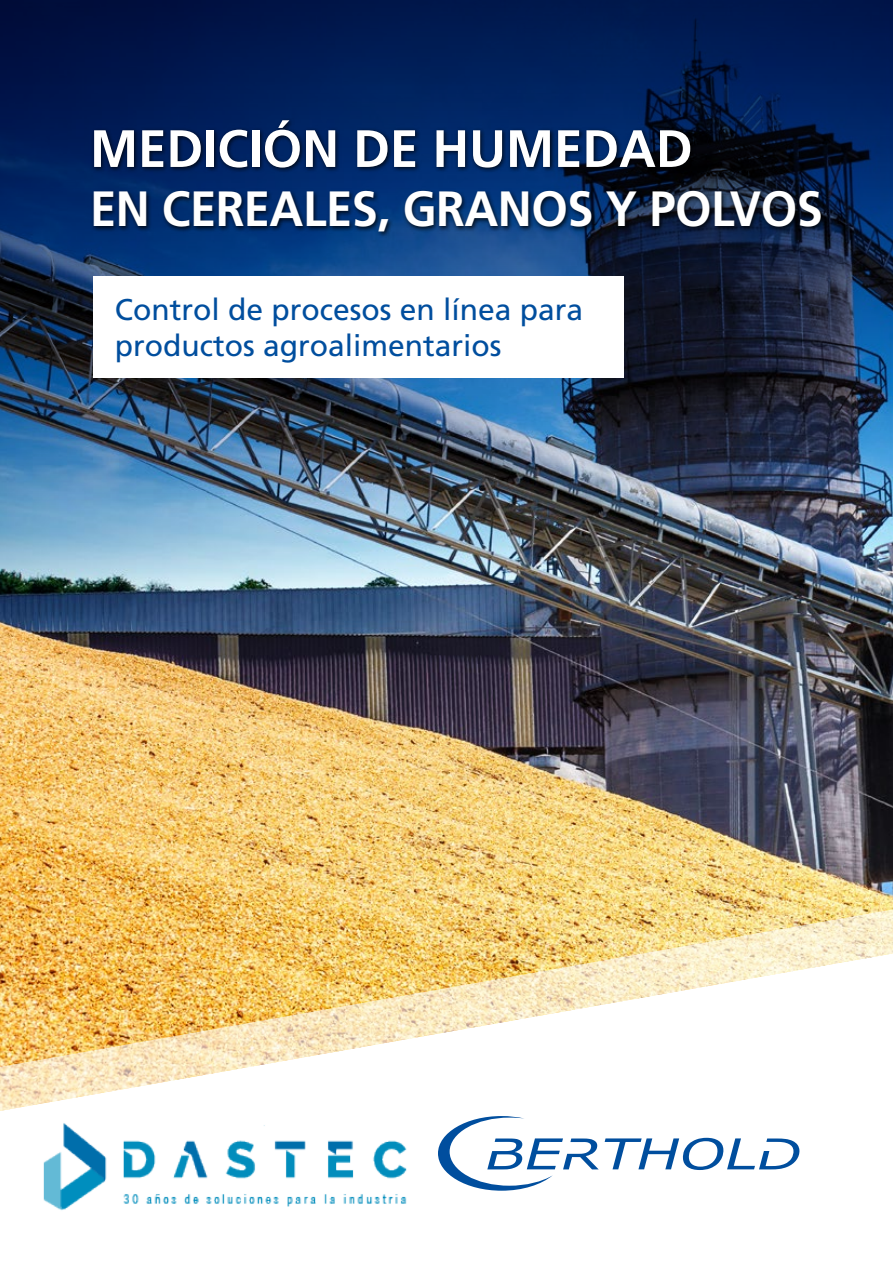
<style>
.page{position:relative;width:893px;height:1263px;background:#fff}
.page>*{position:absolute;margin:0;border:0;box-sizing:border-box;transform-origin:0 0}
.t1{font:700 52.5px "Frutiger LT Std";color:#fff}
.t2{font:700 49.5px "Frutiger LT Std";letter-spacing:-.01em;color:#fff;scale:.95 1}
.t3{font:30px/36px "Frutiger LT Std";color:#004e9e}
</style>
<div class="page">
<img style="left:0;top:510px;width:893px;height:362px">
<img style="left:0;top:0;width:893px;height:510px">
<img style="left:0;top:872px;width:893px;height:81px">
<svg style="left:0;top:953px;width:893px;height:202px"></svg>
<div style="left:94px;top:276px;width:530px;height:101px;background:#fff"></div>
<svg style="left:605px;top:1138px;width:194px;height:32px"></svg>
<svg style="left:439px;top:1116px;width:160px;height:75px"></svg>
<div style="left:91px;top:117px;width:736px;height:121px;background:#000;opacity:.8"></div>
<img style="left:10px;top:1092px;width:429px;height:119px">
<h1 class="t1" style="left:90px;top:118px;width:604px">MEDICIÓN DE HUMEDAD</h1>
<h2 class="t2" style="left:90px;top:180px;width:773px">EN CEREALES, GRANOS Y POLVOS</h2>
<p class="t3" style="left:115px;top:292px;width:470px">Control de procesos en línea para productos agroalimentarios</p>
</div>
